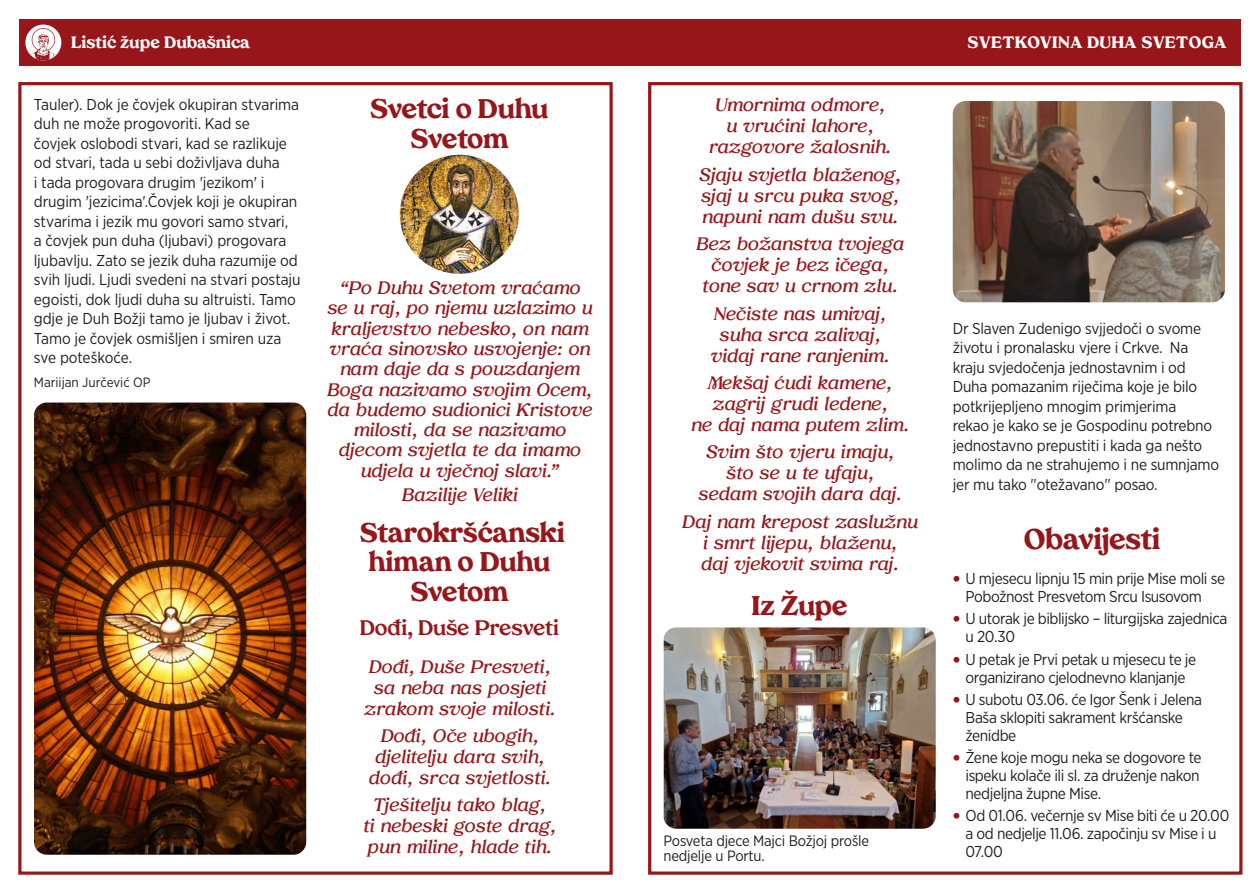
<style>
.page{position:relative;width:1259px;height:893px;background:#fff}
.page>*{position:absolute;margin:0;border:0;box-sizing:border-box;transform-origin:0 0}
.Evandelje{font:800 28.5px "Tropiline";letter-spacing:-.015em;color:#961619}
.Text_1{font:800 27px/29.2px "Tropiline";letter-spacing:-.01em;color:#961619;text-align:center}
.Evandelje-2{font:800 27px/30px "Tropiline";letter-spacing:-.02em;color:#961619;text-align:center}
.Text_1-2{font:700 21px "Tropiline";letter-spacing:-.01em;color:#961619}
.Text_1-3{font:italic 600 18px/21px "Tropiline";color:#961619;text-align:center}
.t1{font:800 16.5px "Tropiline";letter-spacing:.03em;color:#fff}
.t2{font:800 16.5px "Tropiline";letter-spacing:.005em;color:#fff}
.Text_1-4{font:15.75px/19.5px "Gotham Narrow";letter-spacing:-.015em;color:#231f20}
.Text_1-5{font:15px/15px "Gotham Narrow";letter-spacing:-.015em;color:#231f20}
.Text_1-6{font:13.5px "Gotham Narrow";letter-spacing:-.005em;color:#231f20}
.s1{font-family:"SF Compact";font-weight:900;color:#961619}
</style>
<div class="page">
<div style="left:630px;top:19px;width:611px;height:47px;background:#961619"></div>
<div style="left:19px;top:19px;width:616px;height:47px;background:#961619"></div>
<div style="left:18px;top:82px;width:595px;height:793px;border:3px solid #961619"></div>
<div style="left:648px;top:82px;width:594px;height:793px;border:3px solid #961619"></div>
<div style="left:25px;top:25px;width:36px;height:35px;background:#fff;border-radius:50%"></div>
<svg style="left:25px;top:28px;width:36px;height:32px"></svg>
<img style="left:34px;top:403px;width:272px;height:452px">
<img style="left:663px;top:627px;width:272px;height:202px">
<img style="left:952px;top:101px;width:273px;height:201px">
<img style="left:400px;top:155px;width:119px;height:119px;border-radius:60px">
<p class="t2" style="left:71px;top:33px;width:180px">Listić župe Dubašnica</p>
<p class="t1" style="left:967px;top:33px;width:260px">SVETKOVINA DUHA SVETOGA</p>
<p class="Text_1-4" style="left:34px;top:94px;width:268px">Tauler). Dok je čovjek okupiran stvarima duh ne može progovoriti. Kad se<br>čovjek oslobodi stvari, kad se razlikuje od stvari, tada u sebi doživljava duha<br>i tada progovara drugim 'jezikom' i drugim 'jezicima'.Čovjek koji je okupiran stvarima i jezik mu govori samo stvari,<br>a čovjek pun duha (ljubavi) progovara ljubavlju. Zato se jezik duha razumije od svih ljudi. Ljudi svedeni na stvari postaju egoisti, dok ljudi duha su altruisti. Tamo gdje je Duh Božji tamo je ljubav i život.<br>Tamo je čovjek osmišljen i smiren uza sve poteškoće.</p>
<p class="Text_1-6" style="left:34px;top:374px;width:118px">Mariijan Jurčević OP</p>
<p class="Evandelje-2" style="left:370px;top:94px;width:180px">Svetci o Duhu<br>Svetom</p>
<p class="Text_1-3" style="left:327px;top:278px;width:267px;line-height:20.2px">“Po Duhu Svetom vraćamo se u raj, po njemu uzlazimo u kraljevstvo nebesko, on nam vraća sinovsko usvojenje: on nam daje da s pouzdanjem<br>Boga nazivamo svojim Ocem, da budemo sudionici Kristove milosti, da se nazivamo djecom svjetla te da imamo udjela u vječnoj slavi.”</p>
<p class="Text_1-3" style="left:401px;top:484px;width:117px">Bazilije Veliki</p>
<p class="Text_1" style="left:360px;top:518px;width:207px">Starokršćanski himan o Duhu<br>Svetom</p>
<p class="Text_1-2" style="left:360px;top:615px;width:201px">Dođi, Duše Presveti</p>
<p class="Text_1-3" style="left:363px;top:656px;width:193px">Dođi, Duše Presveti, sa neba nas posjeti zrakom svoje milosti.</p>
<p class="Text_1-3" style="left:368px;top:725px;width:184px">Dođi, Oče ubogih, djelitelju dara svih, dođi, srca svjetlosti.</p>
<p class="Text_1-3" style="left:363px;top:795px;width:195px">Tješitelju tako blag,<br>ti nebeski goste drag, pun miline, hlade tih.</p>
<p class="Text_1-3" style="left:708px;top:95px;width:184px">Umornima odmore, u vrućini lahore, razgovore žalosnih.</p>
<p class="Text_1-3" style="left:698px;top:164px;width:204px;text-align:justify">Sjaju svjetla blaženog, sjaj u srcu puka svog, napuni nam dušu svu.</p>
<p class="Text_1-3" style="left:696px;top:234px;width:209px">Bez božanstva tvojega čovjek je bez ičega, tone sav u crnom zlu.</p>
<p class="Text_1-3" style="left:710px;top:303px;width:180px">Nečiste nas umivaj, suha srca zalivaj, vidaj rane ranjenim.</p>
<p class="Text_1-3" style="left:690px;top:372px;width:220px">Mekšaj ćudi kamene, zagrij grudi ledene,<br>ne daj nama putem zlim.</p>
<p class="Text_1-3" style="left:698px;top:442px;width:205px">Svim što vjeru imaju, što se u te ufaju, sedam svojih dara daj.</p>
<p class="Text_1-3" style="left:682px;top:511px;width:237px">Daj nam krepost zaslužnu i smrt lijepu, blaženu,<br>daj vjekovit svima raj.</p>
<p class="Text_1" style="left:751px;top:591px;width:98px">Iz Župe</p>
<p class="Text_1-5" style="left:663px;top:833px;width:207px">Posveta djece Majci Božjoj prošle nedjelje u Portu.</p>
<p class="Text_1-4" style="left:952px;top:318px;width:268px">Dr Slaven Zudenigo svjjedoči o svome životu i pronalasku vjere i Crkve. Na kraju svjedočenja jednostavnim i od Duha pomazanim riječima koje je bilo potkrijepljeno mnogim primjerima<br>rekao je kako se je Gospodinu potrebno jednostavno prepustiti i kada ga nešto molimo da ne strahujemo i ne sumnjamo jer mu tako ''otežavano'' posao.</p>
<p class="Evandelje" style="left:1024px;top:523px;width:138px">Obavijesti</p>
<p class="Text_1-4" style="left:965px;top:569px;width:261px;line-height:18px;text-indent:-13px"><span class="s1">౪</span> U mjesecu lipnju 15 min prije Mise moli se<br>Pobožnost Presvetom Srcu Isusovom</p>
<p class="Text_1-4" style="left:965px;top:609px;width:263px;line-height:18px;text-indent:-13px"><span class="s1">౪</span> U utorak je biblijsko – liturgijska zajednica u 20.30</p>
<p class="Text_1-4" style="left:952px;top:650px;width:245px;line-height:18px;text-align:center"><span class="s1">౪</span> U petak je Prvi petak u mjesecu te je organizirano cjelodnevno klanjanje</p>
<p class="Text_1-4" style="left:965px;top:690px;width:238px;line-height:18px;text-indent:-13px"><span class="s1">౪</span> U subotu 03.06. će Igor Šenk i Jelena<br>Baša sklopiti sakrament kršćanske ženidbe</p>
<p class="Text_1-4" style="left:965px;top:748px;width:238px;line-height:18px;text-indent:-13px"><span class="s1">౪</span> Žene koje mogu neka se dogovore te ispeku kolače ili sl. za druženje nakon nedjeljna župne Mise.</p>
<p class="Text_1-4" style="left:965px;top:806px;width:265px;line-height:18px;text-indent:-13px"><span class="s1">౪</span> Od 01.06. večernje sv Mise biti će u 20.00 a od nedjelje 11.06. započinju sv Mise i u<br>07.00</p>
</div>
